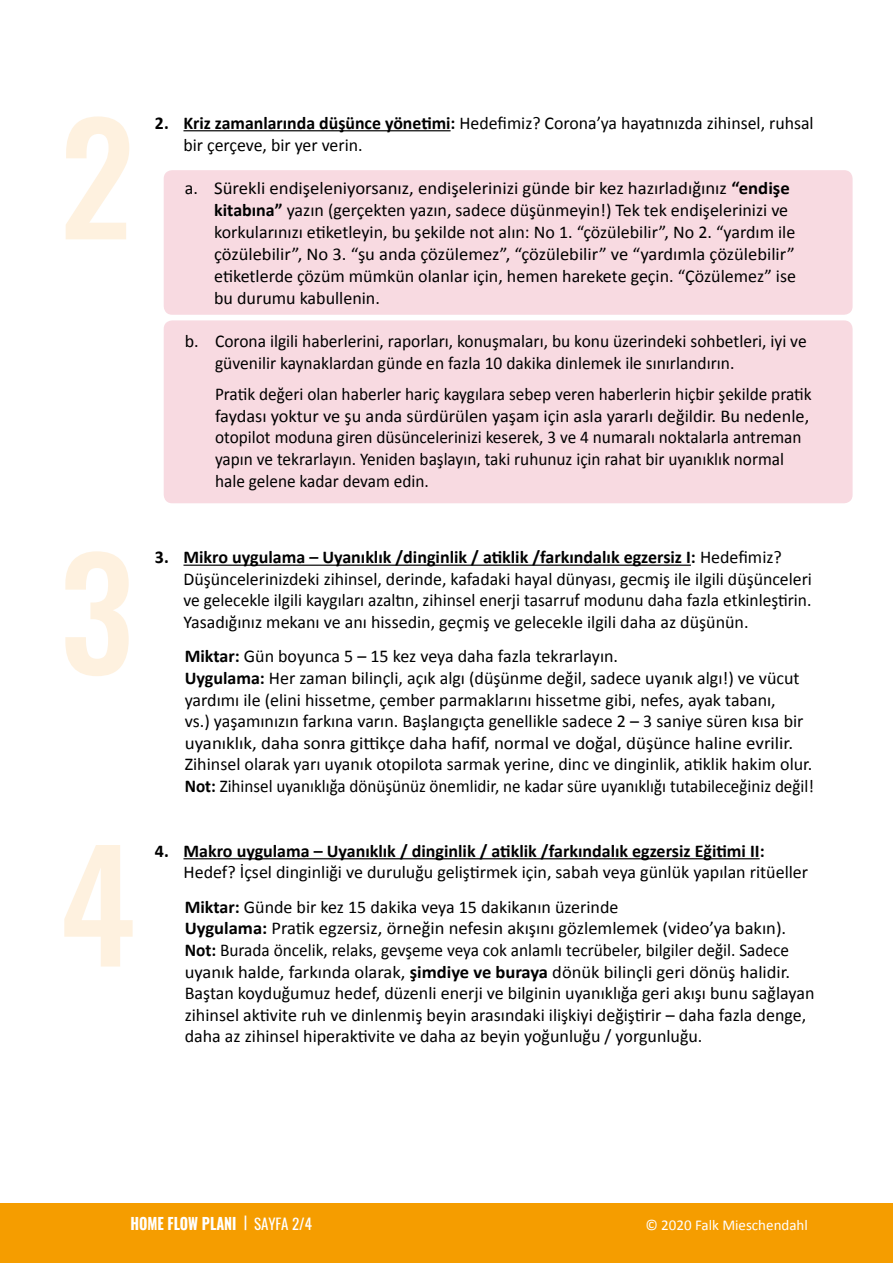
<style>
.page{position:relative;width:893px;height:1263px;background:#fff}
.page>*{position:absolute;margin:0;border:0;box-sizing:border-box;transform-origin:0 0}
.t1{font:500 150px "Oswald";color:#fef1df}
.t2{font:18px/21.6px "Calibri";color:#000}
.t3{font:18px/21.6px "Calibri";color:#000;scale:.96 1}
.t4{font:18px "Calibri";color:#000;scale:.95 1}
.t5{font:700 16.05px "Oswald";color:#fff;scale:.89 1}
.t6{font:15px "Calibri";color:#fff}
.s1{font-weight:700}
.s2{font-weight:400;font-size:15px}
</style>
<div class="page">
<div style="left:0;top:1203px;width:893px;height:60px;background:#f59d00"></div>
<div style="left:164px;top:170px;width:689px;height:145px;background:#f8dae1;border-radius:9px"></div>
<div style="left:164px;top:320px;width:689px;height:183px;background:#f8dae1;border-radius:9px"></div>
<hr style="left:183px;top:130px;width:268px;height:1px;background:#000">
<hr style="left:183px;top:565px;width:508px;height:1px;background:#000">
<hr style="left:183px;top:858px;width:577px;height:1px;background:#000">
<p class="t1" style="left:60px;top:100px;width:76px">2</p>
<p class="t2" style="left:183px;top:111px;width:632px;text-indent:-28px"><span class="s1">2. Kriz zamanlarında düşünce yönetimi:</span> Hedefimiz? Corona’ya hayatınızda zihinsel, ruhsal bir çerçeve, bir yer verin.</p>
<p class="t2" style="left:214px;top:177px;width:583px;text-indent:-29px">a. Sürekli endişeleniyorsanız, endişelerinizi günde bir kez hazırladığınız <span class="s1">“endişe kitabına”</span> yazın (gerçekten yazın, sadece düşünmeyin!) Tek tek endişelerinizi ve korkularınızı etiketleyin, bu şekilde not alın: No 1. “çözülebilir”, No 2. “yardım ile çözülebilir”, No 3. “şu anda çözülemez”, “çözülebilir” ve “yardımla çözülebilir” etiketlerde çözüm mümkün olanlar için, hemen harekete geçin. “Çözülemez” ise bu durumu kabullenin.</p>
<p class="t2" style="left:215px;top:330px;width:593px;text-indent:-30px">b. Corona ilgili haberlerini, raporları, konuşmaları, bu konu üzerindeki sohbetleri, iyi ve güvenilir kaynaklardan günde en fazla 10 dakika dinlemek ile sınırlandırın.</p>
<p class="t3" style="left:215px;top:383px;width:623px">Pratik değeri olan haberler hariç kaygılara sebep veren haberlerin hiçbir şekilde pratik faydası yoktur ve şu anda sürdürülen yaşam için asla yararlı değildir. Bu nedenle, otopilot moduna giren düsüncelerinizi keserek, 3 ve 4 numaralı noktalarla antreman yapın ve tekrarlayın. Yeniden başlayın, taki ruhunuz için rahat bir uyanıklık normal hale gelene kadar devam edin.</p>
<p class="t1" style="left:60px;top:535px;width:76px">3</p>
<p class="t1" style="left:60px;top:827px;width:77px">4</p>
<p class="t2" style="left:183px;top:546px;width:630px;text-indent:-28px"><span class="s1">3. Mikro uygulama – Uyanıklık /dinginlik / atiklik /farkındalık egzersiz I:</span> Hedefimiz?<br>Düşüncelerinizdeki zihinsel, derinde, kafadaki hayal dünyası, gecmiş ile ilgili düşünceleri ve gelecekle ilgili kaygıları azaltın, zihinsel enerji tasarruf modunu daha fazla etkinleştirin.<br>Yasadığınız mekanı ve anı hissedin, geçmiş ve gelecekle ilgili daha az düşünün.</p>
<p class="t2" style="left:185px;top:645px;width:435px"><span class="s1">Miktar:</span> Gün boyunca 5 – 15 kez veya daha fazla tekrarlayın.</p>
<p class="t2" style="left:185px;top:667px;width:629px"><span class="s1">Uygulama:</span> Her zaman bilinçli, açık algı (düşünme değil, sadece uyanık algı!) ve vücut yardımı ile (elini hissetme, çember parmaklarını hissetme gibi, nefes, ayak tabanı,<br>vs.) yaşamınızın farkına varın. Başlangıçta genellikle sadece 2 – 3 saniye süren kısa bir uyanıklık, daha sonra gittikçe daha hafif, normal ve doğal, düşünce haline evrilir.<br>Zihinsel olarak yarı uyanık otopilota sarmak yerine, dinc ve dinginlik, atiklik hakim olur.</p>
<p class="t4" style="left:185px;top:773px;width:664px"><span class="s1">Not:</span> Zihinsel uyanıklığa dönüşünüz önemlidir, ne kadar süre uyanıklığı tutabileceğiniz değil!</p>
<p class="t2" style="left:183px;top:839px;width:626px;text-indent:-28px"><span class="s1">4. Makro uygulama – Uyanıklık / dinginlik / atiklik /farkındalık egzersiz Eğitimi II:<br></span>Hedef? İçsel dinginliği ve duruluğu geliştirmek için, sabah veya günlük yapılan ritüeller</p>
<p class="t2" style="left:185px;top:895px;width:435px"><span class="s1">Miktar:</span> Günde bir kez 15 dakika veya 15 dakikanın üzerinde</p>
<p class="t2" style="left:185px;top:917px;width:603px"><span class="s1">Uygulama:</span> Pratik egzersiz, örneğin nefesin akışını gözlemlemek (video’ya bakın).</p>
<p class="t3" style="left:185px;top:939px;width:657px"><span class="s1">Not:</span> Burada öncelik, relaks, gevşeme veya cok anlamlı tecrübeler, bilgiler değil. Sadece uyanık halde, farkında olarak, <span class="s1">şimdiye ve buraya</span> dönük bilinçli geri dönüş halidir.<br>Baştan koyduğumuz hedef, düzenli enerji ve bilginin uyanıklığa geri akışı bunu sağlayan zihinsel aktivite ruh ve dinlenmiş beyin arasındaki ilişkiyi değiştirir – daha fazla denge, daha az zihinsel hiperaktivite ve daha az beyin yoğunluğu / yorgunluğu.</p>
<p class="t5" style="left:131px;top:1215px;width:205px">HOME FLOW PLANI <span class="s2">| SAYFA 2/4</span></p>
<p class="t6" style="left:645px;top:1214px;width:164px">© 2020 Falk Mieschendahl</p>
</div>
